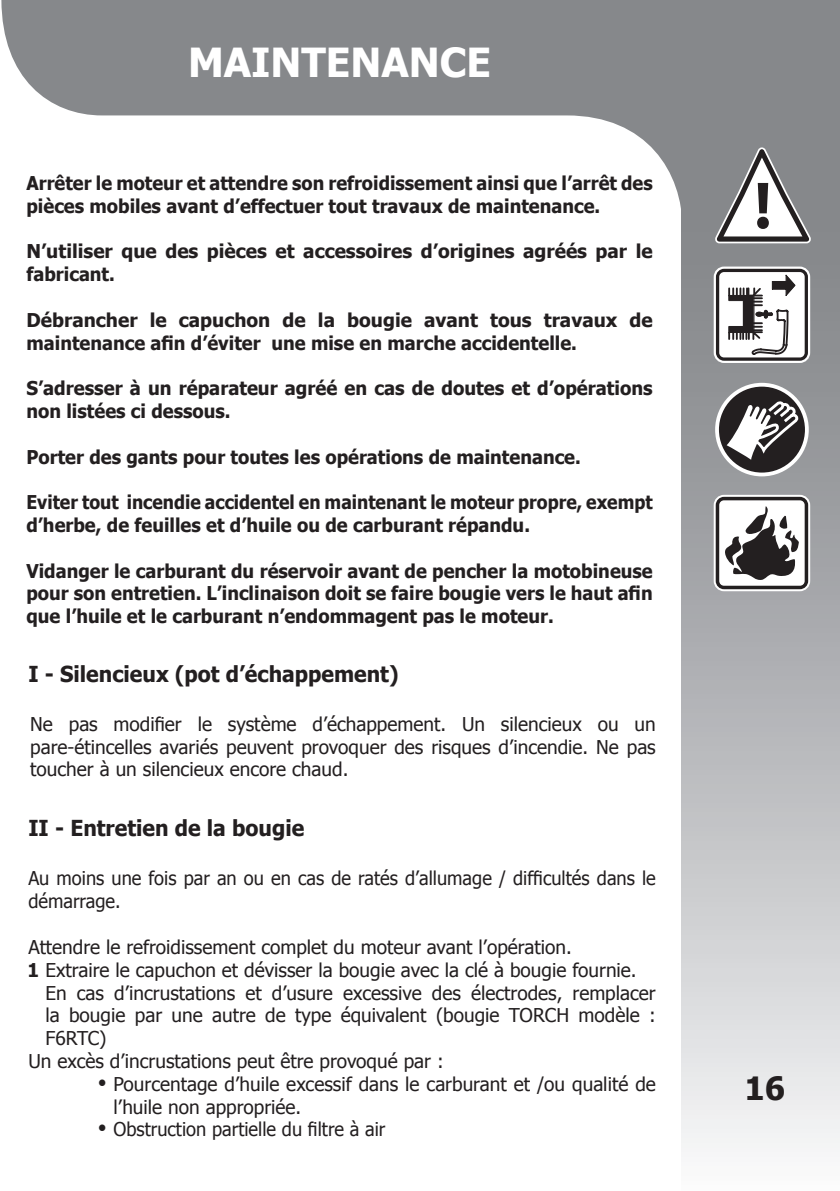
<style>
.page{position:relative;width:840px;height:1191px;background:#fff}
.page>*{position:absolute;margin:0;border:0;box-sizing:border-box;transform-origin:0 0}
.t1{font:700 40px "Tahoma";color:#fff}
.t2{font:700 32px "Tahoma";color:#231f20}
.t3{font:700 22px "Tahoma";color:#231f20;scale:.96 1}
.t4{font:19px/22.8px "Tahoma";color:#231f20;text-align:justify}
.t5{font:700 19px/22.8px "Tahoma";color:#231f20}
.t6{font:700 19px/22.8px "Tahoma";color:#231f20;text-align:justify;scale:.96 1}
.t7{font:700 19px/22.8px "Tahoma";color:#231f20;scale:.95 1}
.t8{font:700 19px/22.8px "Tahoma";color:#231f20;scale:.92 1}
.t9{font:19px/22.8px "Tahoma";color:#231f20;scale:.96 1}
.s1{font-weight:700}
</style>
<div class="page">
<svg style="left:681px;top:0;width:158px;height:1148px;background:#b1b3b5"></svg>
<svg style="left:1px;top:0;width:681px;height:228px"></svg>
<svg style="left:714px;top:383px;width:94px;height:93px"></svg>
<div style="left:718px;top:387px;width:86px;height:85px;background:#231f20;border-radius:50%"></div>
<svg style="left:726px;top:402px;width:75px;height:58px"></svg>
<svg style="left:712px;top:265px;width:98px;height:99px"></svg>
<svg style="left:713px;top:147px;width:99px;height:97px"></svg>
<svg style="left:712px;top:494px;width:98px;height:98px"></svg>
<h1 class="t1" style="left:188px;top:35px;width:304px">MAINTENANCE</h1>
<p class="t7" style="left:26px;top:170px;width:660px">Arrêter le moteur et attendre son refroidissement ainsi que l’arrêt des pièces mobiles avant d’effectuer tout travaux de maintenance.</p>
<p class="t5" style="left:26px;top:239px;width:627px">N’utiliser que des pièces et accessoires d’origines agréés par le fabricant.</p>
<p class="t5" style="left:26px;top:307px;width:627px">Débrancher le capuchon de la bougie avant tous travaux de maintenance afin d’éviter une mise en marche accidentelle.</p>
<p class="t5" style="left:26px;top:376px;width:627px">S’adresser à un réparateur agréé en cas de doutes et d’opérations non listées ci dessous.</p>
<p class="t6" style="left:26px;top:444px;width:578px">Porter des gants pour toutes les opérations de maintenance.</p>
<p class="t8" style="left:26px;top:490px;width:681px">Eviter tout incendie accidentel en maintenant le moteur propre, exempt d’herbe, de feuilles et d’huile ou de carburant répandu.</p>
<p class="t6" style="left:26px;top:558px;width:653px">Vidanger le carburant du réservoir avant de pencher la motobineuse pour son entretien. L’inclinaison doit se faire bougie vers le haut afin que l’huile et le carburant n’endommagent pas le moteur.</p>
<p class="t3" style="left:28px;top:658px;width:387px">I - Silencieux (pot d’échappement)</p>
<p class="t4" style="left:30px;top:711px;width:626px">Ne pas modifier le système d’échappement. Un silencieux ou un pare-étincelles avariés peuvent provoquer des risques d’incendie. Ne pas toucher à un silencieux encore chaud.</p>
<p class="t3" style="left:28px;top:812px;width:289px">II - Entretien de la bougie</p>
<p class="t9" style="left:28px;top:866px;width:654px">Au moins une fois par an ou en cas de ratés d’allumage / difficultés dans le démarrage.</p>
<p class="t4" style="left:28px;top:934px;width:544px">Attendre le refroidissement complet du moteur avant l’opération.</p>
<p class="t4" style="left:45px;top:980px;width:611px">En cas d’incrustations et d’usure excessive des électrodes, remplacer</p>
<p class="t4" style="left:45px;top:1003px;width:611px">la bougie par une autre de type équivalent (bougie TORCH modèle :</p>
<p class="t4" style="left:45px;top:1026px;width:62px">F6RTC)</p>
<p class="t4" style="left:28px;top:1048px;width:416px">Un excès d’incrustations peut être provoqué par :</p>
<p class="t4" style="left:113px;top:1071px;width:543px">Pourcentage d’huile excessif dans le carburant et /ou qualité de</p>
<p class="t4" style="left:113px;top:1094px;width:189px">l’huile non appropriée.</p>
<p class="t9" style="left:113px;top:1117px;width:284px">Obstruction partielle du filtre à air</p>
<p class="t4" style="left:27px;top:957px;width:610px"><span class="s1">1</span> Extraire le capuchon et dévisser la bougie avec la clé à bougie fournie.</p>
<p class="t9" style="left:98px;top:1069px;width:10px">•</p>
<p class="t9" style="left:98px;top:1115px;width:10px">•</p>
<h2 class="t2" style="left:744px;top:1065px;width:42px">16</h2>
</div>
